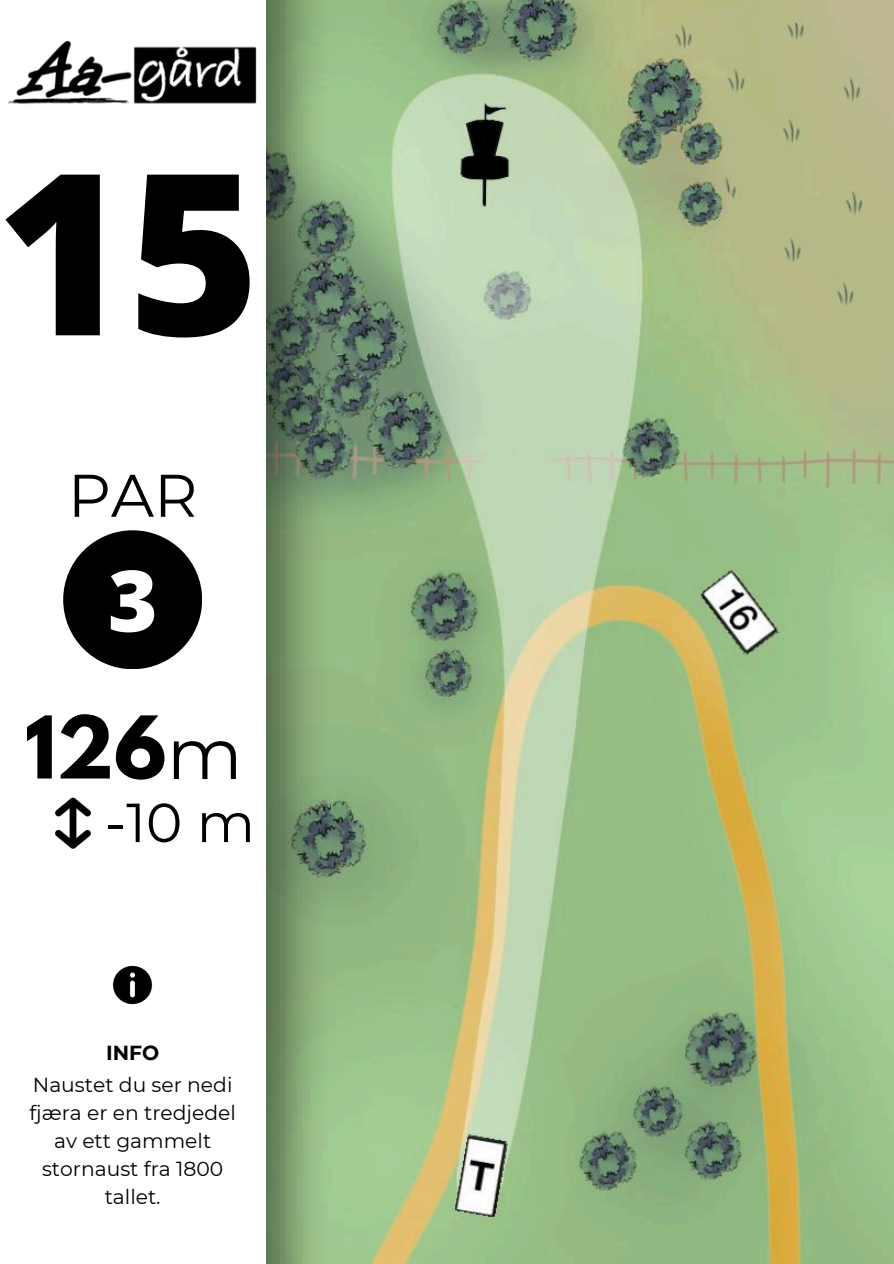
<style>
.page{position:relative;width:894px;height:1264px;background:#fff}
.page>*{position:absolute;margin:0;border:0;box-sizing:border-box;transform-origin:0 0}
.t1{font:800 225px "Open Sans";color:#000}
.t2{font:800 84.9px "Open Sans";color:#fff}
.t3{font:700 76.5px "League Spartan";color:#000}
.t4{font:60px "Montserrat";color:#000}
.t5{font:54.9px "Montserrat";color:#000}
.t6{font:20.25px/28.2px "Montserrat";color:#000;text-align:center}
.t7{font:700 20.25px "Montserrat";color:#000}
.s1{font-family:"Montserrat";font-weight:400;font-size:71.4px}
</style>
<div class="page">
<img style="left:8px;top:42px;width:249px;height:62px">
<div style="left:63px;top:530px;width:139px;height:139px;background:#000;border-radius:50%"></div>
<img style="left:55px;top:797px;width:36px;height:52px">
<img style="left:331px;top:0;width:562px;height:1263px">
<img style="left:266px;top:0;width:65px;height:1263px">
<img style="left:112px;top:965px;width:41px;height:40px">
<h3 class="t1" style="left:-4px;top:95px;width:265px">15</h3>
<p class="t4" style="left:68px;top:458px;width:131px">PAR</p>
<p class="t2" style="left:108px;top:541px;width:51px">3</p>
<p class="t3" style="left:25px;top:709px;width:219px">126<span class="s1">m</span></p>
<h2 class="t5" style="left:105px;top:789px;width:151px">-10 m</h2>
<h4 class="t7" style="left:106px;top:1040px;width:55px">INFO</h4>
<p class="t6" style="left:29px;top:1070px;width:208px">Naustet du ser nedi fjæra er en tredjedel av ett gammelt stornaust fra 1800 tallet.</p>
</div>
